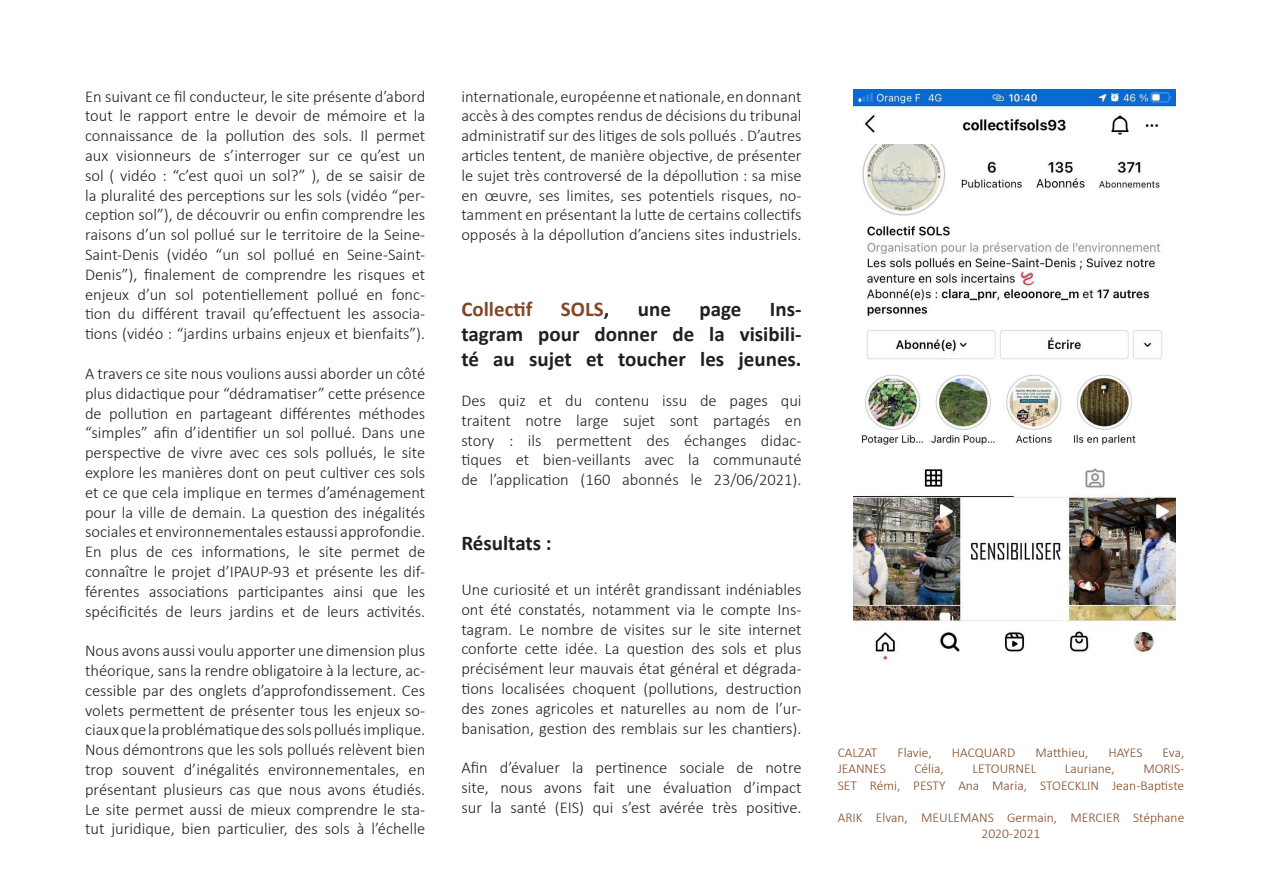
<style>
.page{position:relative;width:1263px;height:893px;background:#fff}
.page>*{position:absolute;margin:0;border:0;box-sizing:border-box;transform-origin:0 0}
.t1{font:700 21px/25.2px "Calibri";color:#231f20;text-align:justify}
.t2{font:700 21px "Calibri";color:#824825}
.t3{font:300 16.5px/19.8px "Calibri";color:#231f20;text-align:justify}
.t4{font:300 13.5px/16.2px "Calibri";color:#824825;text-align:right}
.s1{color:#231f20}
</style>
<div class="page">
<img style="left:853px;top:89px;width:322px;height:571px">
<p class="t3" style="left:85px;top:86px;width:342px">En suivant ce fil conducteur, le site présente d’abord tout le rapport entre le devoir de mémoire et la connaissance de la pollution des sols. Il permet aux visionneurs de s’interroger sur ce qu’est un sol ( vidéo : “c’est quoi un sol?” ), de se saisir de la pluralité des perceptions sur les sols (vidéo “per&shy;ception sol”), de découvrir ou enfin comprendre les</p>
<p class="t3" style="left:85px;top:225px;width:342px">raisons d’un sol pollué sur le territoire de la Seine-Saint-Denis (vidéo “un sol pollué en Seine-Saint-Denis”), finalement de comprendre les risques et enjeux d’un sol potentiellement pollué en fonc&shy;tion du différent travail qu’effectuent les associa&shy;tions (vidéo : “jardins urbains enjeux et bienfaits”).</p>
<p class="t3" style="left:85px;top:363px;width:342px">A travers ce site nous voulions aussi aborder un côté plus didactique pour “dédramatiser” cette présence de pollution en partageant différentes méthodes “simples” afin d’identifier un sol pollué. Dans une perspective de vivre avec ces sols pollués, le site explore les manières dont on peut cultiver ces sols et ce que cela implique en termes d’aménagement pour la ville de demain. La question des inégalités sociales et environnementales estaussi approfondie.</p>
<p class="t3" style="left:85px;top:542px;width:342px">En plus de ces informations, le site permet de connaître le projet d’IPAUP-93 et présente les dif&shy;férentes associations participantes ainsi que les spécificités de leurs jardins et de leurs activités.</p>
<p class="t3" style="left:85px;top:641px;width:342px">Nous avons aussi voulu apporter une dimension plus théorique, sans la rendre obligatoire à la lecture, ac&shy;cessible par des onglets d’approfondissement. Ces volets permettent de présenter tous les enjeux so&shy;ciaux que la problématique des sols pollués implique.<br>Nous démontrons que les sols pollués relèvent bien trop souvent d’inégalités environnementales, en présentant plusieurs cas que nous avons étudiés.<br>Le site permet aussi de mieux comprendre le sta&shy;tut juridique, bien particulier, des sols à l’échelle</p>
<p class="t3" style="left:461px;top:86px;width:342px">internationale, européenne et nationale, en donnant accès à des comptes rendus de décisions du tribunal administratif sur des litiges de sols pollués . D’autres articles tentent, de manière objective, de présenter le sujet très controversé de la dépollution : sa mise en œuvre, ses limites, ses potentiels risques, no&shy;tamment en présentant la lutte de certains collectifs opposés à la dépollution d’anciens sites industriels.</p>
<p class="t2" style="left:461px;top:294px;width:73px">Collectif</p>
<p class="t2" style="left:561px;top:294px;width:50px">SOLS<span class="s1">,</span></p>
<p class="t1" style="left:638px;top:296px;width:35px">une</p>
<p class="t1" style="left:699px;top:296px;width:43px">page</p>
<p class="t1" style="left:461px;top:296px;width:342px;text-indent:308px">Ins&shy;tagram pour donner de la visibili&shy;té au sujet et toucher les jeunes.</p>
<p class="t3" style="left:461px;top:390px;width:342px">Des quiz et du contenu issu de pages qui traitent notre large sujet sont partagés en story : ils permettent des échanges didac&shy;tiques et bien-veillants avec la communauté de l’application (160 abonnés le 23/06/2021).</p>
<p class="t1" style="left:461px;top:530px;width:92px">Résultats :</p>
<p class="t3" style="left:461px;top:579px;width:342px">Une curiosité et un intérêt grandissant indéniables ont été constatés, notamment via le compte Ins&shy;tagram. Le nombre de visites sur le site internet conforte cette idée. La question des sols et plus précisément leur mauvais état général et dégrada&shy;tions localisées choquent (pollutions, destruction des zones agricoles et naturelles au nom de l’ur&shy;banisation, gestion des remblais sur les chantiers).</p>
<p class="t3" style="left:461px;top:758px;width:342px">Afin d’évaluer la pertinence sociale de notre site, nous avons fait une évaluation d’impact sur la santé (EIS) qui s’est avérée très positive.</p>
<p class="t4" style="left:838px;top:744px;width:41px">CALZAT</p>
<p class="t4" style="left:898px;top:744px;width:36px">Flavie,</p>
<p class="t4" style="left:952px;top:744px;width:65px">HACQUARD</p>
<p class="t4" style="left:1035px;top:744px;width:55px">Matthieu,</p>
<p class="t4" style="left:1108px;top:744px;width:35px">HAYES</p>
<p class="t4" style="left:1162px;top:744px;width:23px">Eva,</p>
<p class="t4" style="left:838px;top:761px;width:50px">JEANNES</p>
<p class="t4" style="left:914px;top:761px;width:31px">Célia,</p>
<p class="t4" style="left:972px;top:761px;width:65px">LETOURNEL</p>
<p class="t4" style="left:1065px;top:761px;width:52px">Lauriane,</p>
<p class="t4" style="left:838px;top:761px;width:348px">MORIS-<br>SET Rémi, PESTY Ana Maria, STOECKLIN Jean-Baptiste</p>
<p class="t4" style="left:838px;top:809px;width:348px">ARIK Elvan, MEULEMANS Germain, MERCIER Stéphane</p>
<p class="t4" style="left:981px;top:825px;width:60px">2020-2021</p>
</div>
